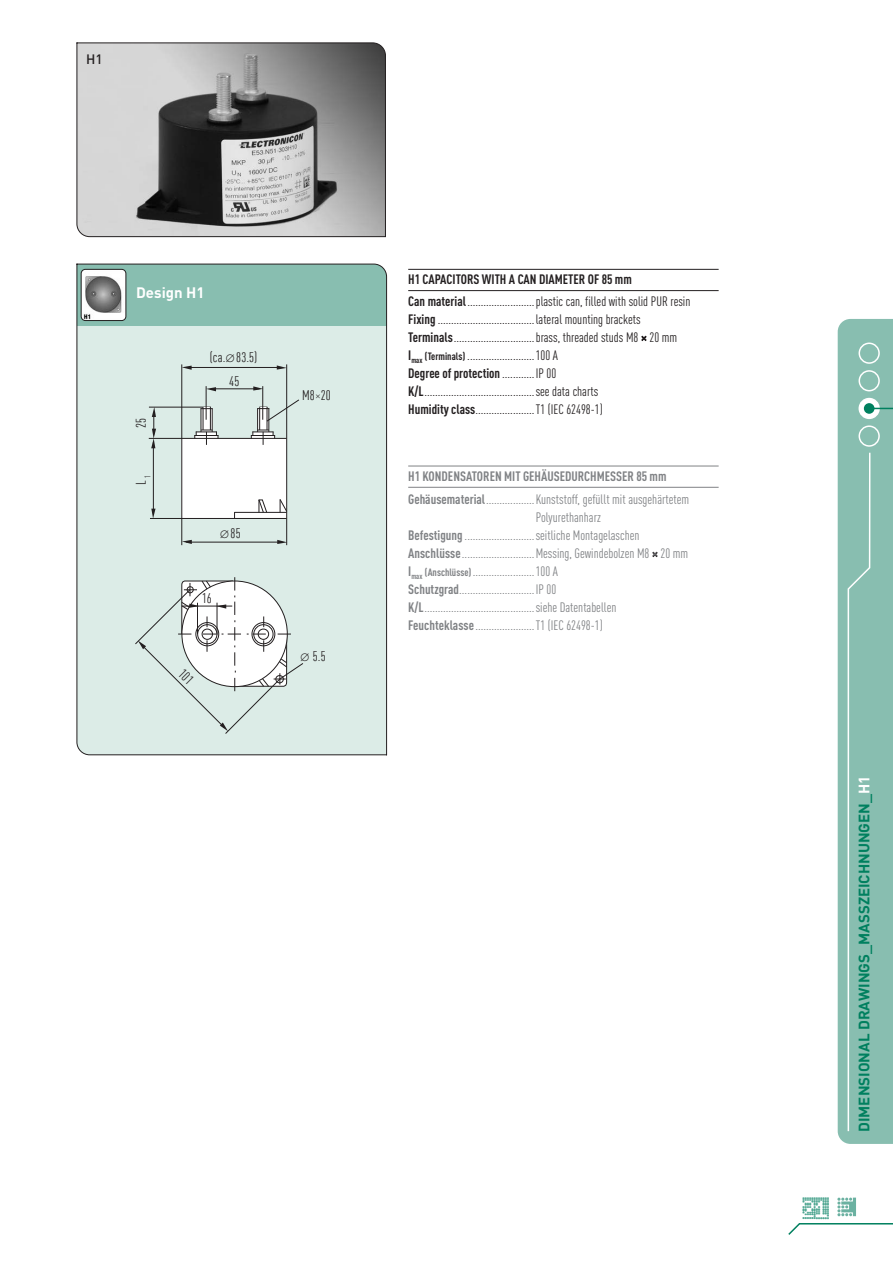
<style>
.page{position:relative;width:893px;height:1263px;background:#fff}
.page>*{position:absolute;margin:0;border:0;box-sizing:border-box;transform-origin:0 0}
.t1{font:22.5px "Dot Matrix Grid";color:#4fa691}
.t2{font:700 15px "DIN Pro";color:#00805f}
.t3{font:700 15px "DIN Pro";color:#fff}
.t4{font:13.8px "DIN Cond";letter-spacing:.015em;color:#231f20}
.t5{font:condensed 13.5px "DIN Pro";color:#808285}
.t6{font:condensed 13.5px/18px "DIN Pro";color:#231f20}
.t7{font:700 condensed 13.5px "DIN Pro";color:#808285}
.t8{font:700 condensed 13.5px "DIN Pro";color:#231f20}
.t9{font:500 13.5px "DIN Pro";color:#231f20}
.s1{font-family:"DIN Cond Light Expert"}
.s2{font-weight:700}
.s3{font-weight:700;font-size:10.5px}
.s4{color:#231f20}
.s5{color:#fff}
</style>
<div class="page">
<svg style="left:76px;top:263px;width:312px;height:493px;background:#cde2dc"></svg>
<div style="left:838px;top:319px;width:55px;height:825px;background:#88beb0"></div>
<svg style="left:788px;top:1223px;width:105px;height:12px"></svg>
<svg style="left:837px;top:1197px;width:19px;height:19px"></svg>
<div style="left:858px;top:342px;width:22px;height:22px;border:2px solid #fff;border-radius:50%"></div>
<svg style="left:847px;top:451px;width:24px;height:682px;background:#8ec1b4"></svg>
<div style="left:858px;top:370px;width:22px;height:21px;border:2px solid #fff;border-radius:50%"></div>
<div style="left:859px;top:399px;width:20px;height:19px;background:#fff;border-radius:50%"></div>
<div style="left:858px;top:398px;width:22px;height:21px;border:2px solid #fff;border-radius:50%"></div>
<div style="left:858px;top:425px;width:22px;height:22px;border:2px solid #fff;border-radius:50%"></div>
<div style="left:864px;top:403px;width:10px;height:11px;background:#00805f;border-radius:50%"></div>
<svg style="left:874px;top:408px;width:19px;height:1px"></svg>
<svg style="left:76px;top:42px;width:310px;height:196px;background:#969696"></svg>
<img style="left:81px;top:269px;width:45px;height:52px">
<div style="left:81px;top:269px;width:45px;height:52px;border:1px solid #231f20;border-radius:4px"></div>
<hr style="left:408px;top:269px;width:311px;height:1px;background:#231f20">
<hr style="left:408px;top:290px;width:311px;height:1px;background:#231f20">
<hr style="left:408px;top:466px;width:311px;height:1px;background:#808285">
<hr style="left:408px;top:487px;width:311px;height:1px;background:#808285">
<div style="left:182px;top:439px;width:105px;height:80px;background:#fff"></div>
<hr style="left:186px;top:367px;width:96px;height:1px;background:#231f20">
<hr style="left:186px;top:542px;width:96px;height:1px;background:#231f20">
<hr style="left:181px;top:364px;width:1px;height:181px;background:#231f20">
<hr style="left:286px;top:364px;width:1px;height:181px;background:#231f20">
<hr style="left:150px;top:518px;width:137px;height:1px;background:#231f20">
<hr style="left:211px;top:388px;width:48px;height:1px;background:#231f20">
<hr style="left:149px;top:407px;width:62px;height:1px;background:#231f20">
<hr style="left:153px;top:442px;width:1px;height:72px;background:#231f20">
<hr style="left:206px;top:386px;width:1px;height:34px;background:#231f20">
<svg style="left:194px;top:407px;width:25px;height:38px"></svg>
<hr style="left:262px;top:386px;width:1px;height:34px;background:#231f20">
<svg style="left:251px;top:399px;width:49px;height:46px;background:#cbd5d2"></svg>
<hr style="left:234px;top:512px;width:53px;height:1px;background:#231f20">
<svg style="left:258px;top:499px;width:10px;height:14px"></svg>
<svg style="left:279px;top:498px;width:9px;height:14px"></svg>
<svg style="left:253px;top:386px;width:10px;height:5px"></svg>
<svg style="left:277px;top:365px;width:10px;height:5px"></svg>
<svg style="left:277px;top:540px;width:10px;height:4px"></svg>
<svg style="left:151px;top:509px;width:5px;height:9px"></svg>
<svg style="left:206px;top:387px;width:10px;height:4px"></svg>
<svg style="left:182px;top:366px;width:10px;height:4px"></svg>
<svg style="left:182px;top:540px;width:10px;height:4px"></svg>
<svg style="left:151px;top:407px;width:5px;height:41px"></svg>
<hr style="left:149px;top:438px;width:138px;height:1px;background:#231f20">
<svg style="left:134px;top:577px;width:170px;height:156px"></svg>
<svg style="left:226px;top:354px;width:8px;height:8px"></svg>
<svg style="left:221px;top:530px;width:8px;height:8px"></svg>
<p class="t9" style="left:86px;top:48px;width:18px">H1</p>
<p class="t3" style="left:136px;top:280px;width:70px">Design H1</p>
<p class="t4" style="left:133px;top:428px;width:12px;rotate:-90deg">25</p>
<p class="t4" style="left:133px;top:485px;width:12px;rotate:-90deg">L <sub>1</sub></p>
<p class="t4" style="left:210px;top:349px;width:49px">(ca. 83.5)</p>
<p class="t4" style="left:229px;top:373px;width:12px">45</p>
<p class="t4" style="left:231px;top:525px;width:12px">85</p>
<p class="t4" style="left:202px;top:590px;width:11px">16</p>
<p class="t4" style="left:302px;top:387px;width:30px">M8<span class="s1">x</span>20</p>
<p class="t4" style="left:301px;top:648px;width:27px">∅ 5.5</p>
<p class="t8" style="left:408px;top:269px;width:225px">H1 CAPACITORS WITH A CAN DIAMETER OF 85 mm</p>
<p class="t6" style="left:408px;top:291px;width:284px"><span class="s2">Can material</span>.........................plastic can, filled with solid PUR resin <span class="s2">Fixing</span> ....................................lateral mounting brackets <span class="s2">Terminals</span>..............................brass, threaded studs M8 × 20 mm <span class="s2">I</span><sub>max</sub> <span class="s3">(Terminals)</span> .........................100 A<br><span class="s2">Degree of protection</span> ............IP 00<br><span class="s2">K/L</span>.........................................see data charts<br><span class="s2">Humidity class</span>......................T1 (IEC 62498-1)</p>
<p class="t7" style="left:408px;top:466px;width:260px">H1 KONDENSATOREN MIT GEHÄUSEDURCHMESSER 85 mm</p>
<p class="t5" style="left:408px;top:490px;width:282px"><span class="s2">Gehäusematerial</span>..................Kunststoff, gefüllt mit ausgehärtetem</p>
<p class="t5" style="left:536px;top:508px;width:66px">Polyurethanharz</p>
<p class="t5" style="left:408px;top:526px;width:233px"><span class="s2">Befestigung</span> ..........................seitliche Montagelaschen</p>
<p class="t5" style="left:408px;top:544px;width:282px"><span class="s2">Anschlüsse</span>...........................Messing, Gewindebolzen M8 <span class="s4">×</span> 20 mm</p>
<p class="t5" style="left:408px;top:562px;width:151px"><span class="s2">I</span><sub>max</sub> <span class="s3">(Anschlüsse)</span> .......................100 A</p>
<p class="t5" style="left:408px;top:580px;width:150px"><span class="s2">Schutzgrad</span>............................IP 00</p>
<p class="t5" style="left:408px;top:598px;width:210px"><span class="s2">K/L</span>.........................................siehe Datentabellen</p>
<p class="t5" style="left:408px;top:616px;width:196px"><span class="s2">Feuchteklasse</span>......................T1 (IEC 62498-1)</p>
<h1 class="t1" style="left:801px;top:1197px;width:28px">21</h1>
<p class="t2" style="left:852px;top:1132px;width:358px;rotate:-90deg">DIMENSIONAL DRAWINGS_MASSZEICHNUNGEN_<span class="s5">H1</span></p>
</div>
